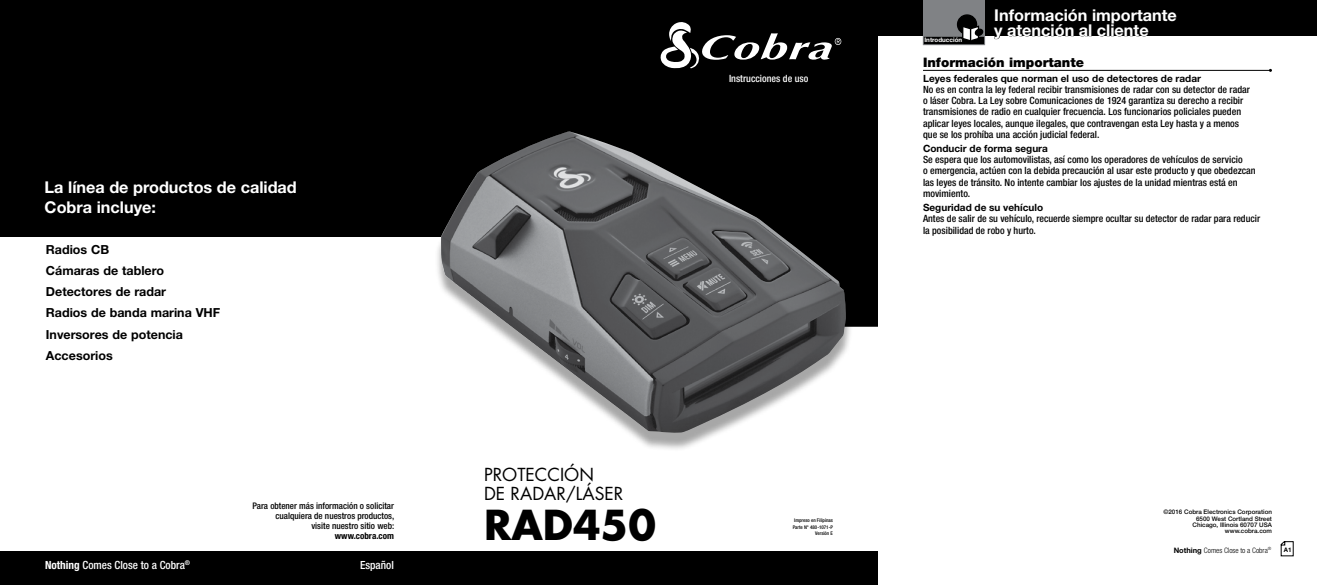
<style>
.page{position:relative;width:1317px;height:585px;background:#fff}
.page>*{position:absolute;margin:0;border:0;box-sizing:border-box;transform-origin:0 0}
.t1{font:700 40.25px "Futura";color:#000}
.t2{font:17.5px/18.8px "Futura";color:#000}
.t3{font:700 16.25px/20px "Helvetica Neue LT Std";color:#fff}
.t4{font:900 13.12px "Helvetica Neue LT Std";color:#000}
.t5{font:700 12.5px/21.2px "Helvetica Neue LT Pro";color:#000}
.t6{font:500 condensed 11.25px "Helvetica Neue LT Std";color:#fff}
.t7{font:500 condensed 10px/11.2px "Helvetica Neue LT Std";color:#000}
.t8{font:700 10px "Helvetica Neue LT Std";color:#000}
.t9{font:500 condensed 10px "Helvetica Neue LT Std";color:#fff}
.t10{font:500 condensed 9px/10px "Helvetica Neue LT Std";color:#000;text-align:right}
.t11{font:700 condensed 9px "Helvetica Neue LT Std";color:#000}
.t12{font:300 condensed 7.5px "Helvetica Neue LT Std";color:#000}
.t13{font:500 condensed 6.5px "Helvetica Neue LT Std";color:#fff}
.t14{font:500 6.25px/6.2px "Helvetica Neue LT Std";color:#000;text-align:right}
.t15{font:700 6.25px "Helvetica Neue LT Std";color:#fff}
.t16{font:700 6.25px "Helvetica Neue LT Std";color:#000}
.t17{font:500 condensed 5px/6.2px "Helvetica Neue LT Std";color:#000;text-align:right}
.s1{font-weight:700}
.s2{font-weight:700;font-stretch:normal}
</style>
<div class="page">
<div style="left:878px;top:0;width:438px;height:36px;background:#000"></div>
<svg style="left:1280px;top:541px;width:13px;height:15px"></svg>
<div style="left:445px;top:0;width:432px;height:327px;background:#000"></div>
<div style="left:0;top:0;width:445px;height:236px;background:#000"></div>
<div style="left:0;top:551px;width:878px;height:34px;background:#000"></div>
<hr style="left:922px;top:70px;width:348px;height:1px;background:#000">
<div style="left:922px;top:0;width:62px;height:45px;background:#808285"></div>
<div style="left:923px;top:36px;width:61px;height:9px;background:#000"></div>
<div style="left:922px;top:36px;width:62px;height:9px;border:1px solid #808285"></div>
<div style="left:957px;top:15px;width:19px;height:19px;background:#000;border-radius:50%"></div>
<div style="left:956px;top:14px;width:21px;height:21px;border:1px solid #000;border-radius:50%"></div>
<svg style="left:962px;top:25px;width:21px;height:17px"></svg>
<svg style="left:659px;top:20px;width:182px;height:50px"></svg>
<svg style="left:994px;top:36px;width:152px;height:3px"></svg>
<div style="left:434px;top:137px;width:418px;height:315px;background:#000;opacity:.35"></div>
<img style="left:440px;top:131px;width:406px;height:303px">
<h3 class="t3" style="left:45px;top:177px;width:254px">La línea de productos de calidad<br>Cobra incluye:</h3>
<p class="t5" style="left:46px;top:238px;width:176px">Radios CB<br>Cámaras de tablero<br>Detectores de radar<br>Radios de banda marina VHF<br>Inversores de potencia<br>Accesorios</p>
<p class="t10" style="left:252px;top:501px;width:143px">Para obtener más información o solicitar cualquiera de nuestros productos,<br>visite nuestro sitio web:</p>
<p class="t11" style="left:335px;top:530px;width:61px">www.cobra.com</p>
<p class="t13" style="left:185px;top:559px;width:7px">®</p>
<p class="t6" style="left:45px;top:558px;width:141px"><span class="s1">Nothing</span> Comes Close to a Cobra</p>
<p class="t6" style="left:360px;top:558px;width:35px">Español</p>
<p class="t9" style="left:729px;top:72px;width:81px">Instrucciones de uso</p>
<p class="t15" style="left:924px;top:36px;width:39px">Introducción</p>
<h3 class="t3" style="left:994px;top:7px;width:184px;line-height:15px">Información importante y atención al cliente</h3>
<h3 class="t4" style="left:923px;top:54px;width:162px">Información importante</h3>
<p class="t8" style="left:923px;top:72px;width:279px">Leyes federales que norman el uso de detectores de radar</p>
<p class="t7" style="left:923px;top:83px;width:328px">No es en contra la ley federal recibir transmisiones de radar con su detector de radar o láser Cobra. La Ley sobre Comunicaciones de 1924 garantiza su derecho a recibir transmisiones de radio en cualquier frecuencia. Los funcionarios policiales pueden aplicar leyes locales, aunque ilegales, que contravengan esta Ley hasta y a menos que se los prohíba una acción judicial federal.</p>
<p class="t8" style="left:923px;top:142px;width:126px">Conducir de forma segura</p>
<p class="t7" style="left:923px;top:154px;width:334px">Se espera que los automovilistas, así como los operadores de vehículos de servicio<br>o emergencia, actúen con la debida precaución al usar este producto y que obedezcan las leyes de tránsito. No intente cambiar los ajustes de la unidad mientras está en movimiento.</p>
<p class="t8" style="left:923px;top:201px;width:121px">Seguridad de su vehículo</p>
<p class="t7" style="left:923px;top:213px;width:338px">Antes de salir de su vehículo, recuerde siempre ocultar su detector de radar para reducir la posibilidad de robo y hurto.</p>
<h2 class="t2" style="left:484px;top:466px;width:141px">PROTECCIÓN<br>DE RADAR/LÁSER</h2>
<h1 class="t1" style="left:484px;top:498px;width:173px">RAD450</h1>
<p class="t17" style="left:792px;top:518px;width:42px">Impreso en Filipinas<br>Parte N° 480-1071-P<br>Versión E</p>
<p class="t14" style="left:1163px;top:509px;width:110px">©2016 Cobra Electronics Corporation<br>6500 West Cortland Street<br>Chicago, Illinois 60707 USA www.cobra.com</p>
<p class="t12" style="left:1173px;top:546px;width:99px"><span class="s2">Nothing</span> Comes Close to a Cobra<sup>®</sup></p>
<p class="t16" style="left:1283px;top:546px;width:9px">A1</p>
</div>
